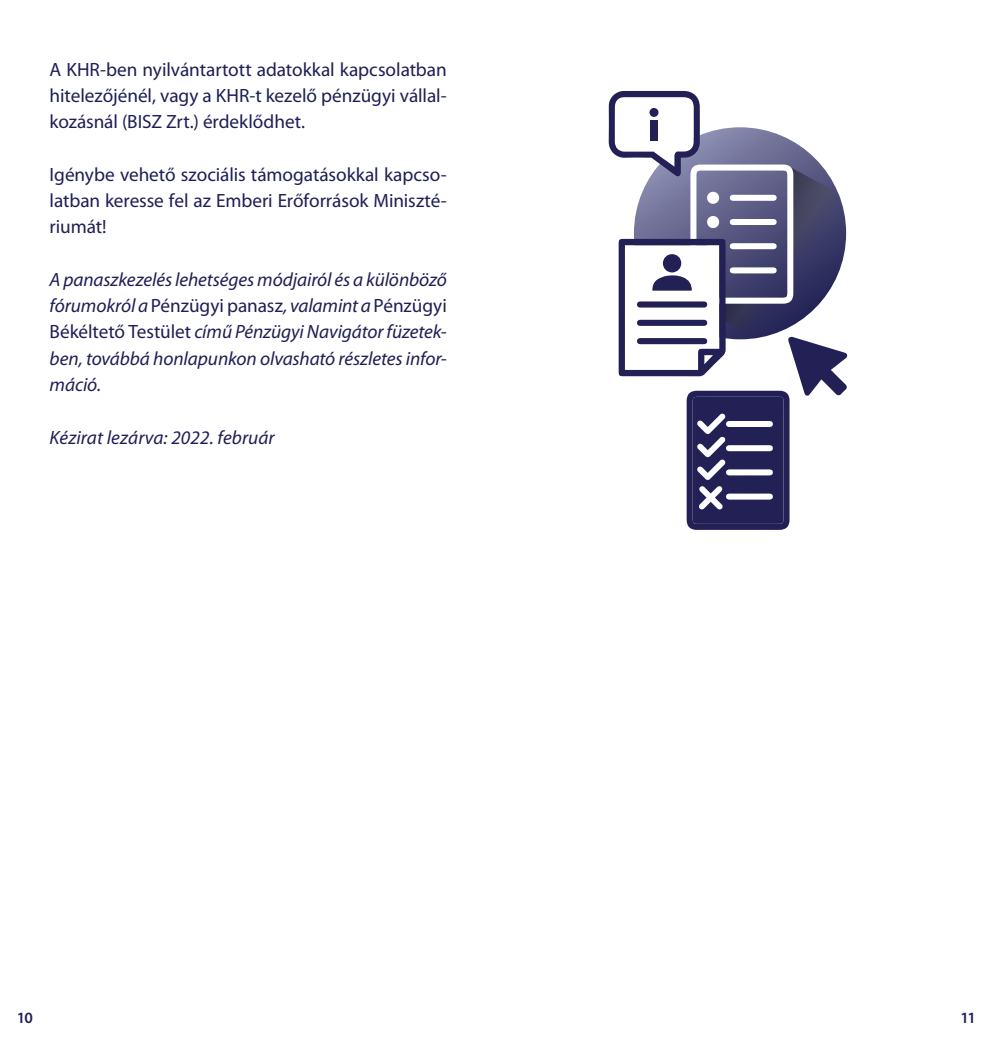
<style>
.page{position:relative;width:993px;height:1042px;background:#fff}
.page>*{position:absolute;margin:0;border:0;box-sizing:border-box;transform-origin:0 0}
.t1{font:italic 19.25px/26.2px "Myriad Pro";letter-spacing:-.005em;color:#1e1f55;text-align:justify}
.t2{font:19.25px/26.2px "Myriad Pro";letter-spacing:-.005em;color:#1e1f55;text-align:justify}
.t3{font:600 15.75px "Myriad Pro";color:#1e1f55}
.s1{font-style:normal}
</style>
<div class="page">
<svg style="left:608px;top:91px;width:239px;height:439px"></svg>
<p class="t2" style="left:50px;top:57px;width:398px">A KHR-ben nyilvántartott adatokkal kapcsolatban hitelezőjénél, vagy a KHR-t kezelő pénzügyi vállal&shy;kozásnál (BISZ Zrt.) érdeklődhet.</p>
<p class="t2" style="left:50px;top:162px;width:398px">Igénybe vehető szociális támogatásokkal kapcso&shy;latban keresse fel az Emberi Erőforrások Miniszté&shy;riumát!</p>
<p class="t1" style="left:50px;top:267px;width:398px">A panaszkezelés lehetséges módjairól és a különböző fórumokról a <span class="s1">Pénzügyi panasz</span>, valamint a <span class="s1">Pénzügyi Békéltető Testület</span> című Pénzügyi Navigátor füzetek&shy;ben, továbbá honlapunkon olvasható részletes infor&shy;máció.</p>
<p class="t1" style="left:50px;top:424px;width:226px">Kézirat lezárva: 2022. február</p>
<p class="t3" style="left:17px;top:1008px;width:18px">10</p>
<p class="t3" style="left:960px;top:1008px;width:17px">11</p>
</div>
